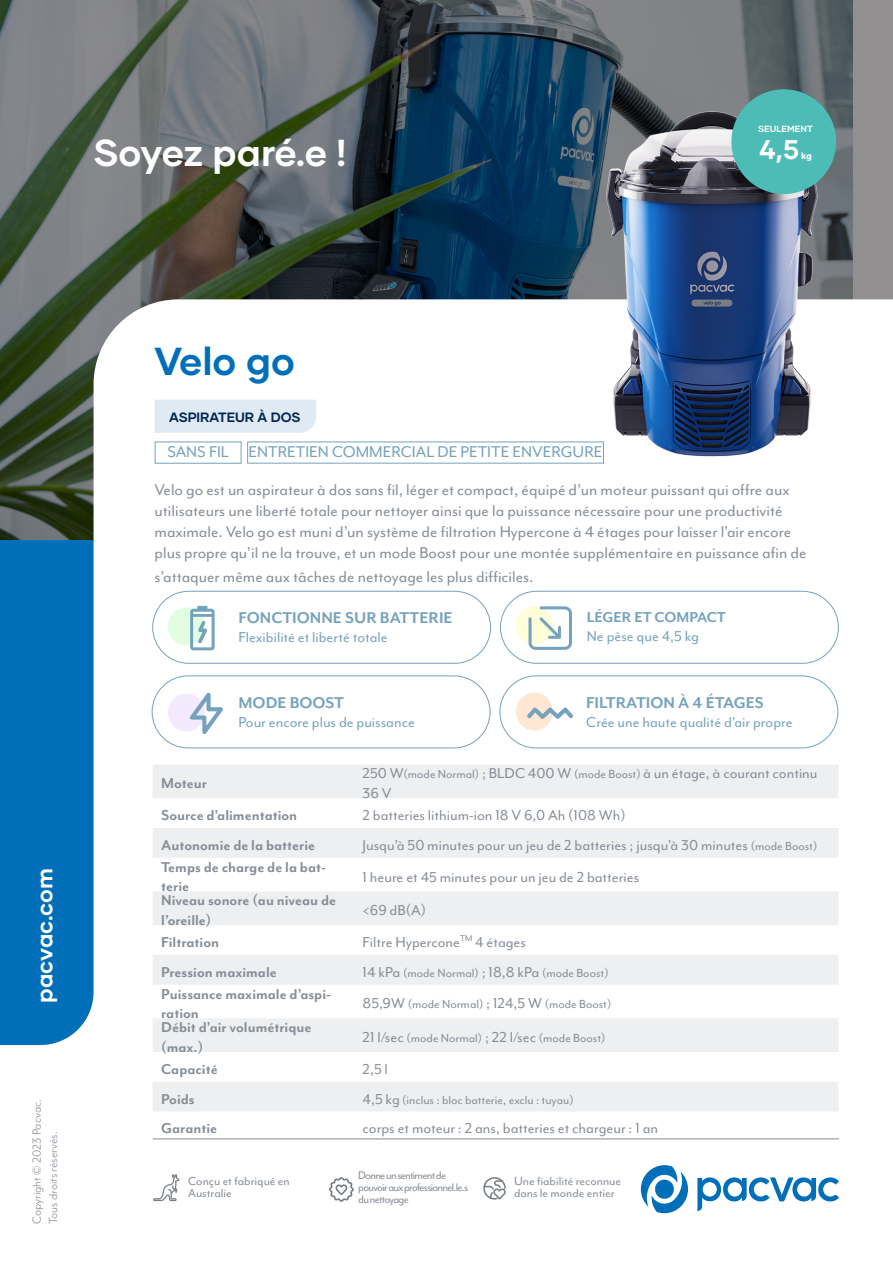
<style>
.page{position:relative;width:893px;height:1263px;background:#fff}
.page>*{position:absolute;margin:0;border:0;box-sizing:border-box;transform-origin:0 0}
.t1{font:700 39px "Gilmer";color:#006fb9}
.t2{font:700 37.5px "Gilmer";letter-spacing:-.015em;color:#fff}
.t3{font:700 27px "Gilmer";color:#fff}
.t4{font:700 22.5px "Gilmer";color:#fff}
.t5{font:18px/21px "Mr Eaves Mod OT";color:#868d96}
.t6{font:700 18px "Mr Eaves Mod OT";color:#75a2bc}
.t7{font:18px "Mr Eaves Mod OT";color:#75a2bc}
.t8{font:16.5px/19.8px "Mr Eaves Mod OT";color:#868d96}
.t9{font:700 16.5px/19.8px "Mr Eaves Mod OT";color:#868d96}
.t10{font:16.5px "Mr Eaves Mod OT";color:#75a2bc}
.t11{font:700 16.5px "Mr Eaves Mod OT";color:#75a2bc}
.t12{font:13.5px/12px "Mr Eaves Mod OT";color:#868d96}
.t13{font:13.5px "Mr Eaves Mod OT";color:#868d96}
.t14{font:700 13.5px "Gilmer";color:#002653}
.t15{font:12.75px/12px "Mr Eaves Mod OT";letter-spacing:-.06em;color:#868d96}
.t16{font:700 9px "Gilmer";color:#fff}
.t17{font:800 9px "Gilmer";color:#fff}
.s1{font-size:13.5px}
.s2{font-size:16.5px}
</style>
<div class="page">
<svg style="left:795px;top:0;width:98px;height:299px;background:#7d7f81"></svg>
<img style="left:0;top:0;width:795px;height:540px">
<svg style="left:94px;top:299px;width:799px;height:241px"></svg>
<svg style="left:641px;top:1165px;width:47px;height:48px"></svg>
<svg style="left:697px;top:1177px;width:142px;height:34px"></svg>
<div style="left:0;top:540px;width:94px;height:505px;background:#006fb9"></div>
<svg style="left:153px;top:765px;width:686px;height:346px;fill:#edeff1"></svg>
<svg style="left:153px;top:1174px;width:27px;height:27px"></svg>
<svg style="left:483px;top:1177px;width:23px;height:23px"></svg>
<hr style="left:153px;top:1138px;width:686px;height:1px;background:#868d96">
<div style="left:155px;top:400px;width:161px;height:33px;background:#e0eaf2"></div>
<div style="left:155px;top:442px;width:86px;height:22px;border:1px solid #75a2bc"></div>
<img style="left:587px;top:101px;width:259px;height:361px">
<div style="left:516px;top:692px;width:37px;height:38px;background:#fee7d3;border-radius:50%"></div>
<div style="left:168px;top:694px;width:37px;height:38px;background:#f5e9ff;border-radius:50%"></div>
<div style="left:516px;top:606px;width:37px;height:38px;background:#fffcd8;border-radius:50%"></div>
<div style="left:168px;top:607px;width:37px;height:38px;background:#e1ffe0;border-radius:50%"></div>
<div style="left:500px;top:676px;width:338px;height:72px;border:1px solid #75a2bc;border-radius:36px"></div>
<div style="left:152px;top:676px;width:338px;height:72px;border:1px solid #75a2bc;border-radius:36px"></div>
<div style="left:500px;top:591px;width:339px;height:72px;border:1px solid #75a2bc;border-radius:36px"></div>
<div style="left:153px;top:591px;width:338px;height:72px;border:1px solid #75a2bc;border-radius:36px"></div>
<svg style="left:528px;top:606px;width:44px;height:44px"></svg>
<svg style="left:190px;top:606px;width:25px;height:44px"></svg>
<svg style="left:329px;top:1177px;width:25px;height:25px"></svg>
<svg style="left:190px;top:693px;width:33px;height:41px"></svg>
<svg style="left:527px;top:707px;width:46px;height:12px"></svg>
<div style="left:731px;top:89px;width:105px;height:105px;background:#4dbcb7;border-radius:50%"></div>
<p class="t2" style="left:94px;top:129px;width:255px">Soyez paré.e !</p>
<p class="t16" style="left:758px;top:123px;width:56px">SEULEMENT</p>
<p class="t3" style="left:759px;top:132px;width:41px">4,5</p>
<p class="t17" style="left:801px;top:150px;width:12px">kg</p>
<p class="t4" style="left:31px;top:1002px;width:136px;rotate:-90deg">pacvac.com</p>
<p class="t13" style="left:29px;top:1224px;width:127px;rotate:-90deg">Copyright © 2023 Pacvac.</p>
<p class="t13" style="left:46px;top:1224px;width:94px;rotate:-90deg">Tous droits réservés.</p>
<p class="t1" style="left:155px;top:337px;width:142px">Velo go</p>
<p class="t14" style="left:169px;top:408px;width:133px">ASPIRATEUR À DOS</p>
<p class="t7" style="left:167px;top:442px;width:63px">SANS FIL</p>
<p class="t7" style="left:249px;top:442px;width:355px">ENTRETIEN COMMERCIAL DE PETITE ENVERGURE</p>
<p class="t5" style="left:155px;top:479px;width:653px">Velo go est un aspirateur à dos sans fil, léger et compact, équipé d’un moteur puissant qui offre aux utilisateurs une liberté totale pour nettoyer ainsi que la puissance nécessaire pour une productivité maximale. Velo go est muni d’un système de filtration Hypercone à 4 étages pour laisser l’air encore plus propre qu’il ne la trouve, et un mode Boost pour une montée supplémentaire en puissance afin de</p>
<p class="t5" style="left:155px;top:566px;width:380px">s’attaquer même aux tâches de nettoyage les plus difficiles.</p>
<p class="t6" style="left:238px;top:607px;width:216px">FONCTIONNE SUR BATTERIE</p>
<p class="t10" style="left:238px;top:628px;width:151px">Flexibilité et liberté totale</p>
<p class="t6" style="left:238px;top:692px;width:107px">MODE BOOST</p>
<p class="t10" style="left:238px;top:713px;width:178px">Pour encore plus de puissance</p>
<p class="t11" style="left:587px;top:607px;width:141px">LÉGER ET COMPACT</p>
<p class="t10" style="left:587px;top:627px;width:114px">Ne pèse que 4,5 kg</p>
<p class="t6" style="left:586px;top:692px;width:179px">FILTRATION À 4 ÉTAGES</p>
<p class="t10" style="left:586px;top:713px;width:208px">Crée une haute qualité d’air propre</p>
<p class="t9" style="left:161px;top:773px;width:47px">Moteur</p>
<p class="t8" style="left:363px;top:763px;width:456px">250 W<span class="s1">(mode Normal)</span> ; BLDC 400 W <span class="s1">(mode Boost)</span> à un étage, à courant continu<br>36 V</p>
<p class="t9" style="left:161px;top:805px;width:138px">Source d’alimentation</p>
<p class="t8" style="left:363px;top:805px;width:265px">2 batteries lithium-ion 18 V 6,0 Ah (108 Wh)</p>
<p class="t9" style="left:161px;top:835px;width:155px">Autonomie de la batterie</p>
<p class="t8" style="left:363px;top:835px;width:456px">Jusqu’à 50 minutes pour un jeu de 2 batteries ; jusqu’à 30 minutes <span class="s1">(mode Boost)</span></p>
<p class="t9" style="left:161px;top:856px;width:166px">Temps de charge de la bat&shy;terie</p>
<p class="t8" style="left:363px;top:867px;width:278px">1 heure et 45 minutes pour un jeu de 2 batteries</p>
<p class="t9" style="left:161px;top:890px;width:176px">Niveau sonore (au niveau de l’oreille)</p>
<p class="t8" style="left:363px;top:900px;width:65px">&lt;69 dB(A)</p>
<p class="t9" style="left:161px;top:932px;width:59px">Filtration</p>
<p class="t8" style="left:363px;top:932px;width:165px">Filtre Hypercone<sup>TM</sup> 4 étages</p>
<p class="t9" style="left:161px;top:962px;width:117px">Pression maximale</p>
<p class="t12" style="left:363px;top:966px;width:248px"><span class="s2">14 kPa</span> (mode Normal) <span class="s2">; 18,8 kPa</span> (mode Boost)</p>
<p class="t9" style="left:161px;top:983px;width:171px">Puissance maximale d’aspi&shy;ration</p>
<p class="t12" style="left:363px;top:998px;width:250px"><span class="s2">85,9W</span> (mode Normal) <span class="s2">; 124,5 W</span> (mode Boost)</p>
<p class="t9" style="left:161px;top:1017px;width:152px">Débit d'air volumétrique (max.)</p>
<p class="t12" style="left:363px;top:1032px;width:244px"><span class="s2">21 l/sec</span> (mode Normal) <span class="s2">; 22 l/sec</span> (mode Boost)</p>
<p class="t9" style="left:161px;top:1059px;width:58px">Capacité</p>
<p class="t8" style="left:363px;top:1059px;width:27px">2,5 l</p>
<p class="t9" style="left:161px;top:1088px;width:35px">Poids</p>
<p class="t12" style="left:363px;top:1093px;width:213px"><span class="s2">4,5 kg</span> (inclus : bloc batterie, exclu : tuyau)</p>
<p class="t9" style="left:161px;top:1118px;width:58px">Garantie</p>
<p class="t8" style="left:363px;top:1118px;width:297px">corps et moteur : 2 ans, batteries et chargeur : 1 an</p>
<p class="t15" style="left:358px;top:1169px;width:112px">Donne un sentiment de pouvoir aux professionnel.le.s du nettoyage</p>
<p class="t12" style="left:188px;top:1175px;width:103px">Conçu et fabriqué en<br>Australie</p>
<p class="t12" style="left:514px;top:1175px;width:109px">Une fiabilité reconnue dans le monde entier</p>
</div>
